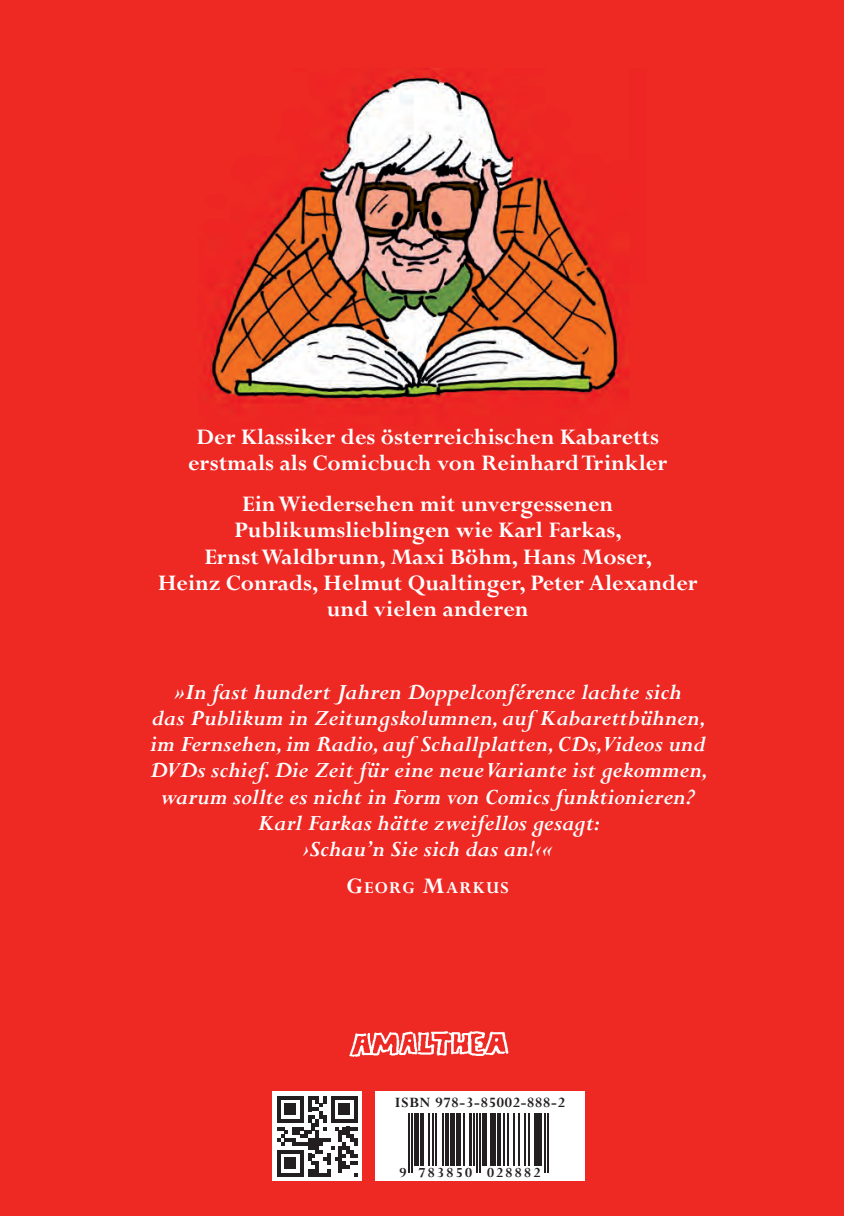
<style>
.page{position:relative;width:844px;height:1216px;background:#fff}
.page>*{position:absolute;margin:0;border:0;box-sizing:border-box;transform-origin:0 0}
.t1{font:24.5px/26.2px "Perpetua Bold Italic Os F";color:#fff;text-align:center}
.t2{font:700 24.5px/26.2px "Perpetua";color:#fff;text-align:center}
.t3{font:700 18.38px "Perpetua";letter-spacing:.065em;color:#fff}
.t4{font:700 15.75px "Perpetua";letter-spacing:.05em;color:#231f20}
.t5{font:700 15.4px "Perpetua";letter-spacing:.15em;color:#231f20}
.s1{font-size:24.5px}
</style>
<div class="page">
<div style="left:0;top:0;width:843px;height:1215px;background:#ee2823"></div>
<img style="left:205px;top:68px;width:419px;height:335px">
<img style="left:349px;top:1031px;width:160px;height:26px">
<div style="left:375px;top:1091px;width:209px;height:89px;background:#fff"></div>
<hr style="left:408px;top:1113px;width:2px;height:59px;background:#231f20">
<hr style="left:411px;top:1113px;width:2px;height:59px;background:#231f20">
<div style="left:414px;top:1113px;width:5px;height:52px;background:#231f20"></div>
<hr style="left:420px;top:1113px;width:3px;height:52px;background:#231f20">
<hr style="left:428px;top:1113px;width:1px;height:52px;background:#231f20">
<hr style="left:432px;top:1113px;width:1px;height:52px;background:#231f20">
<hr style="left:435px;top:1113px;width:1px;height:52px;background:#231f20">
<hr style="left:442px;top:1113px;width:2px;height:52px;background:#231f20">
<hr style="left:445px;top:1113px;width:3px;height:52px;background:#231f20">
<hr style="left:450px;top:1113px;width:4px;height:52px;background:#231f20">
<hr style="left:456px;top:1113px;width:4px;height:52px;background:#231f20">
<hr style="left:463px;top:1113px;width:1px;height:52px;background:#231f20">
<hr style="left:469px;top:1113px;width:3px;height:52px;background:#231f20">
<hr style="left:473px;top:1113px;width:2px;height:52px;background:#231f20">
<hr style="left:476px;top:1113px;width:2px;height:59px;background:#231f20">
<hr style="left:479px;top:1113px;width:2px;height:59px;background:#231f20">
<div style="left:482px;top:1113px;width:5px;height:52px;background:#231f20"></div>
<hr style="left:490px;top:1113px;width:1px;height:52px;background:#231f20">
<hr style="left:492px;top:1113px;width:4px;height:52px;background:#231f20">
<hr style="left:497px;top:1113px;width:3px;height:52px;background:#231f20">
<hr style="left:503px;top:1113px;width:1px;height:52px;background:#231f20">
<hr style="left:507px;top:1113px;width:2px;height:52px;background:#231f20">
<hr style="left:513px;top:1113px;width:2px;height:52px;background:#231f20">
<hr style="left:518px;top:1113px;width:1px;height:52px;background:#231f20">
<hr style="left:523px;top:1113px;width:2px;height:52px;background:#231f20">
<hr style="left:528px;top:1113px;width:1px;height:52px;background:#231f20">
<hr style="left:534px;top:1113px;width:3px;height:52px;background:#231f20">
<hr style="left:538px;top:1113px;width:3px;height:52px;background:#231f20">
<hr style="left:544px;top:1113px;width:2px;height:59px;background:#231f20">
<hr style="left:547px;top:1113px;width:2px;height:59px;background:#231f20">
<div style="left:272px;top:1091px;width:90px;height:89px;background:#fff"></div>
<svg style="left:277px;top:1096px;width:80px;height:80px"></svg>
<p class="t2" style="left:188px;top:426px;width:480px">Der Klassiker des österreichischen Kabaretts erstmals als Comicbuch von Reinhard Trinkler</p>
<p class="t2" style="left:158px;top:493px;width:541px">Ein Wiedersehen mit unvergessenen Publikumslieblingen wie Karl Farkas,<br>Ernst Waldbrunn, Maxi Böhm, Hans Moser,<br>Heinz Conrads, Helmut Qualtinger, Peter Alexander und vielen anderen</p>
<p class="t1" style="left:150px;top:677px;width:560px">»In fast hundert Jahren Doppelconférence lachte sich<br>das Publikum in Zeitungskolumnen, auf Kabarettbühnen, im Fernsehen, im Radio, auf Schallplatten, CDs,Videos und DVDs schief. Die Zeit für eine neue Variante ist gekommen, warum sollte es nicht in Form von Comics funktionieren?<br>Karl Farkas hätte zweifellos gesagt:<br>›Schau’n Sie sich das an!‹«</p>
<p class="t3" style="left:346px;top:880px;width:164px"><span class="s1">G</span>EORG <span class="s1">M</span>ARKUS</p>
<p class="t4" style="left:395px;top:1096px;width:172px">ISBN 978-3-85002-888-2</p>
<p class="t5" style="left:399px;top:1166px;width:142px">9 783850 028882</p>
</div>
